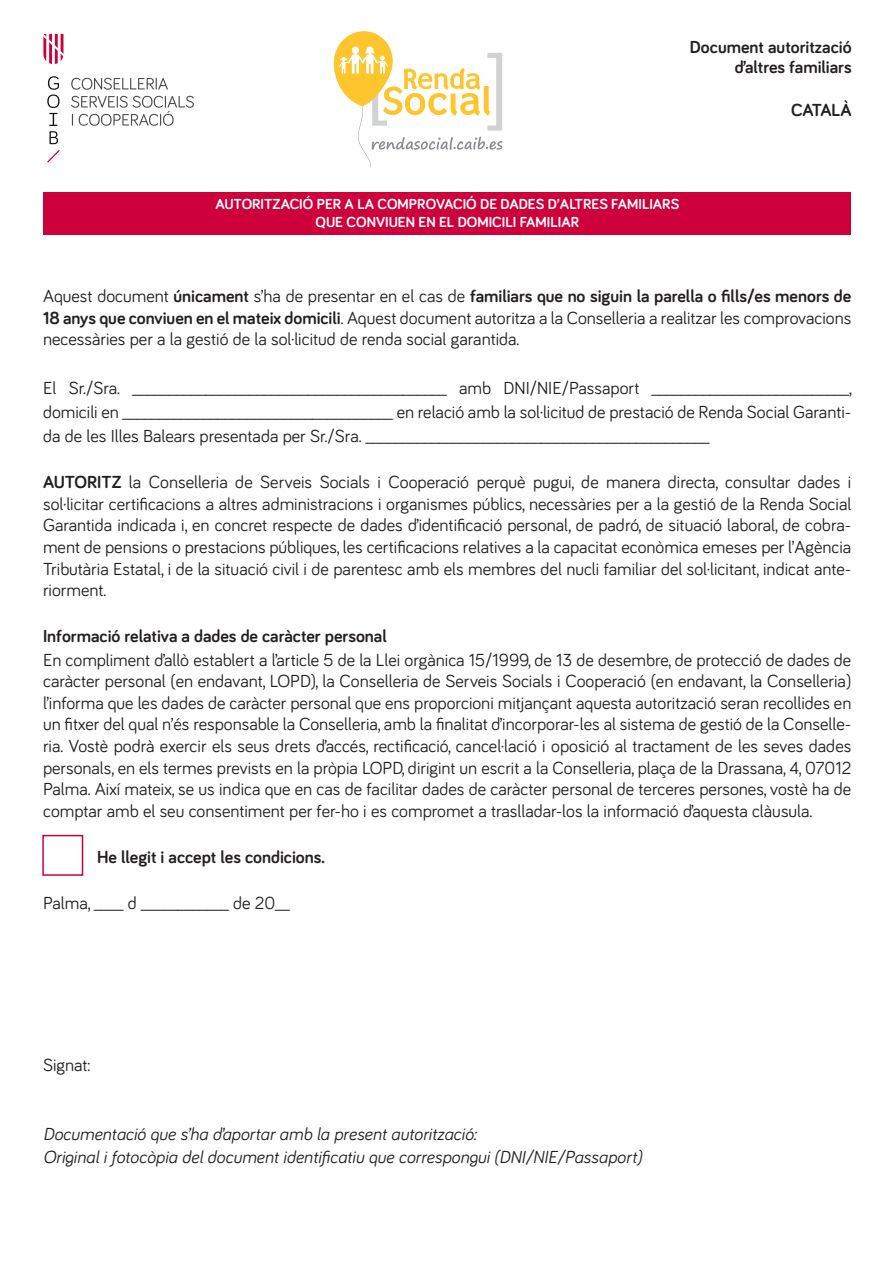
<style>
.page{position:relative;width:893px;height:1263px;background:#fff}
.page>*{position:absolute;margin:0;border:0;box-sizing:border-box;transform-origin:0 0}
.t1{font:18px/21.6px "Bariol";color:#231f20;text-align:justify}
.t2{font:italic 18px/23.1px "Bariol";color:#231f20}
.t3{font:700 18px/19.5px "Bariol";color:#231f20;text-align:right}
.t4{font:700 15px/18px "Bariol";color:#fff;text-align:center}
.s1{font-weight:700}
</style>
<div class="page">
<div style="left:43px;top:193px;width:808px;height:42px;background:#ce003c"></div>
<svg style="left:333px;top:31px;width:170px;height:136px"></svg>
<svg style="left:71px;top:78px;width:97px;height:12px"></svg>
<svg style="left:71px;top:96px;width:123px;height:30px"></svg>
<svg style="left:47px;top:150px;width:13px;height:12px"></svg>
<svg style="left:47px;top:76px;width:13px;height:68px"></svg>
<svg style="left:43px;top:34px;width:20px;height:30px"></svg>
<div style="left:42px;top:835px;width:41px;height:41px;border:2px solid #ce003c"></div>
<p class="t3" style="left:690px;top:37px;width:163px">Document autorització d’altres familiars</p>
<p class="t3" style="left:791px;top:99px;width:62px">CATALÀ</p>
<p class="t4" style="left:215px;top:195px;width:465px">AUTORITZACIÓ PER A LA COMPROVACIÓ DE DADES D’ALTRES FAMILIARS<br>QUE CONVIUEN EN EL DOMICILI FAMILIAR</p>
<p class="t1" style="left:43px;top:285px;width:810px">Aquest document <span class="s1">únicament</span> s’ha de presentar en el cas de <span class="s1">familiars que no siguin la parella o fills/es menors de 18 anys que conviuen en el mateix domicili</span>. Aquest document autoritza a la Conselleria a realitzar les comprovacions necessàries per a la gestió de la sol·licitud de renda social garantida.</p>
<p class="t1" style="left:43px;top:375px;width:810px;line-height:24px">El Sr./Sra. ___________________________________________ amb DNI/NIE/Passaport ___________________________, domicili en _____________________________________ en relació amb la sol·licitud de prestació de Renda Social Garanti&shy;da de les Illes Balears presentada per Sr./Sra. _______________________________________________</p>
<p class="t1" style="left:43px;top:471px;width:810px"><span class="s1">AUTORITZ</span> la Conselleria de Serveis Socials i Cooperació perquè pugui, de manera directa, consultar dades i sol·licitar certificacions a altres administracions i organismes públics, necessàries per a la gestió de la Renda Social Garantida indicada i, en concret respecte de dades d’identificació personal, de padró, de situació laboral, de cobra&shy;ment de pensions o prestacions públiques, les certificacions relatives a la capacitat econòmica emeses per l’Agència Tributària Estatal, i de la situació civil i de parentesc amb els membres del nucli familiar del sol·licitant, indicat ante&shy;riorment.</p>
<p class="t3" style="left:43px;top:626px;width:345px">Informació relativa a dades de caràcter personal</p>
<p class="t1" style="left:43px;top:648px;width:810px">En compliment d’allò establert a l’article 5 de la Llei orgànica 15/1999, de 13 de desembre, de protecció de dades de caràcter personal (en endavant, LOPD), la Conselleria de Serveis Socials i Cooperació (en endavant, la Conselleria) l’informa que les dades de caràcter personal que ens proporcioni mitjançant aquesta autorització seran recollides en un fitxer del qual n’és responsable la Conselleria, amb la finalitat d’incorporar-les al sistema de gestió de la Conselle&shy;ria. Vostè podrà exercir els seus drets d’accés, rectificació, cancel·lació i oposició al tractament de les seves dades personals, en els termes prevists en la pròpia LOPD, dirigint un escrit a la Conselleria, plaça de la Drassana, 4, 07012<br>Palma. Així mateix, se us indica que en cas de facilitar dades de caràcter personal de terceres persones, vostè ha de comptar amb el seu consentiment per fer-ho i es compromet a traslladar-los la informació d’aquesta clàusula.</p>
<p class="t3" style="left:97px;top:846px;width:230px">He llegit i accept les condicions.</p>
<p class="t1" style="left:43px;top:891px;width:248px">Palma, ____ d ____________ de 20__</p>
<p class="t1" style="left:43px;top:1053px;width:49px">Signat:</p>
<p class="t2" style="left:43px;top:1122px;width:600px">Documentació que s’ha d’aportar amb la present autorització:<br>Original i fotocòpia del document identificatiu que correspongui (DNI/NIE/Passaport)</p>
</div>
